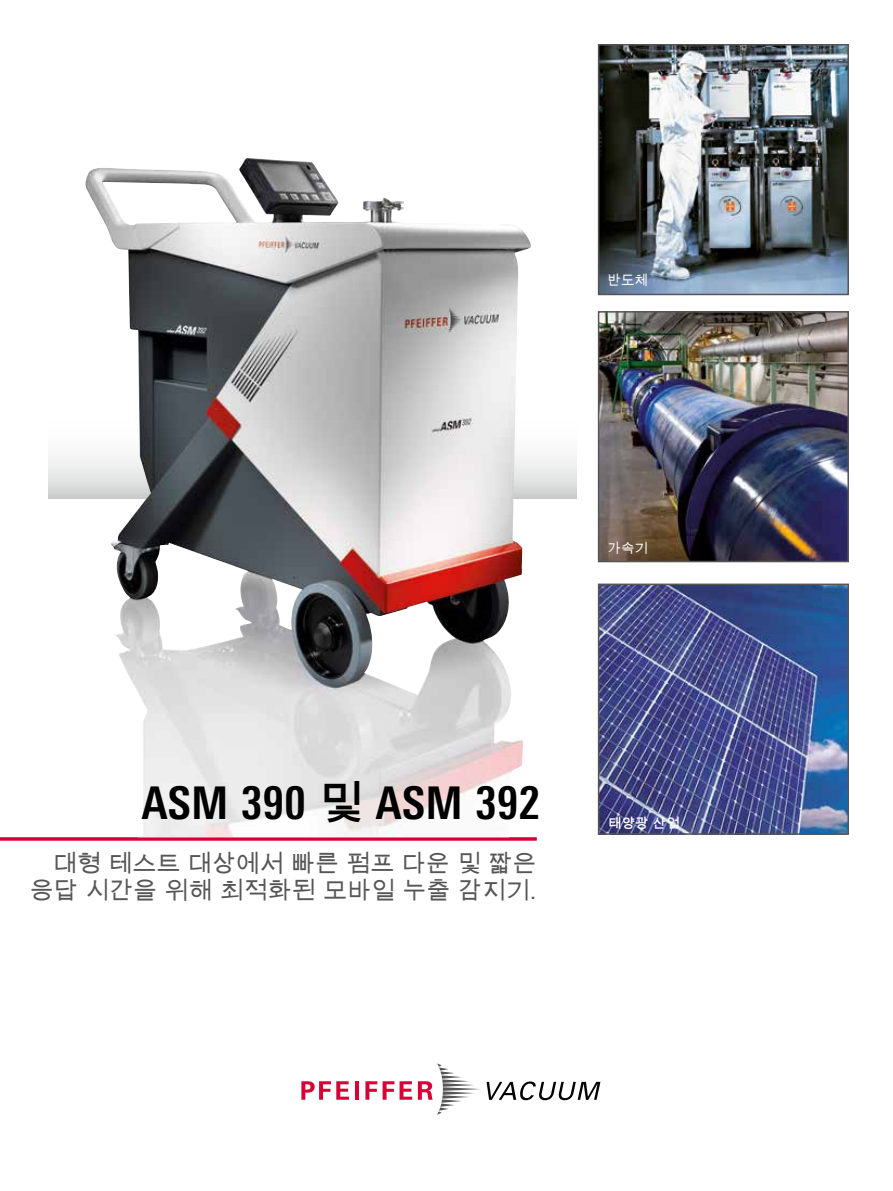
<style>
.page{position:relative;width:893px;height:1191px;background:#fff}
.page>*{position:absolute;margin:0;border:0;box-sizing:border-box;transform-origin:0 0}
.t1{font:700 condensed 45px "Univers Next Pro";letter-spacing:.01em;color:#000}
.t2{font:24px/27px "Arial Unicode MS";color:#565656;text-align:right}
.t3{font:13.5px "Arial Unicode MS";color:#fff}
.t4{font:700 13.5px "Arial Unicode MS";color:#fff}
.s1{font-family:"Arial Unicode MS";font-stretch:normal}
</style>
<div class="page">
<svg style="left:487px;top:1081px;width:113px;height:19px"></svg>
<svg style="left:301px;top:1081px;width:48px;height:18px"></svg>
<hr style="left:355px;top:1081px;width:4px;height:18px;background:#d80035">
<svg style="left:365px;top:1081px;width:12px;height:18px"></svg>
<svg style="left:383px;top:1081px;width:11px;height:18px"></svg>
<svg style="left:400px;top:1081px;width:12px;height:18px"></svg>
<svg style="left:418px;top:1063px;width:62px;height:51px"></svg>
<svg style="left:48px;top:457px;width:529px;height:42px"></svg>
<img style="left:601px;top:586px;width:245px;height:245px">
<div style="left:598px;top:583px;width:251px;height:251px;border:2px solid #565656"></div>
<img style="left:601px;top:314px;width:245px;height:245px">
<div style="left:598px;top:311px;width:251px;height:251px;border:2px solid #565656"></div>
<img style="left:601px;top:47px;width:245px;height:245px">
<div style="left:598px;top:44px;width:251px;height:251px;border:2px solid #565656"></div>
<hr style="left:0;top:837px;width:537px;height:3px;background:#d80035">
<img style="left:84px;top:166px;width:447px;height:671px">
<p class="t3" style="left:608px;top:270px;width:42px">반도체</p>
<p class="t3" style="left:608px;top:538px;width:42px">가속기</p>
<h1 class="t1" style="left:142px;top:776px;width:400px">ASM 390 <span class="s1">및</span> ASM 392</h1>
<p class="t2" style="left:30px;top:849px;width:508px">대형 테스트 대상에서 빠른 펌프 다운 및 짧은 응답 시간을 위해 최적화된 모바일 누출 감지기.</p>
<p class="t4" style="left:608px;top:813px;width:73px">태양광 산업</p>
</div>
